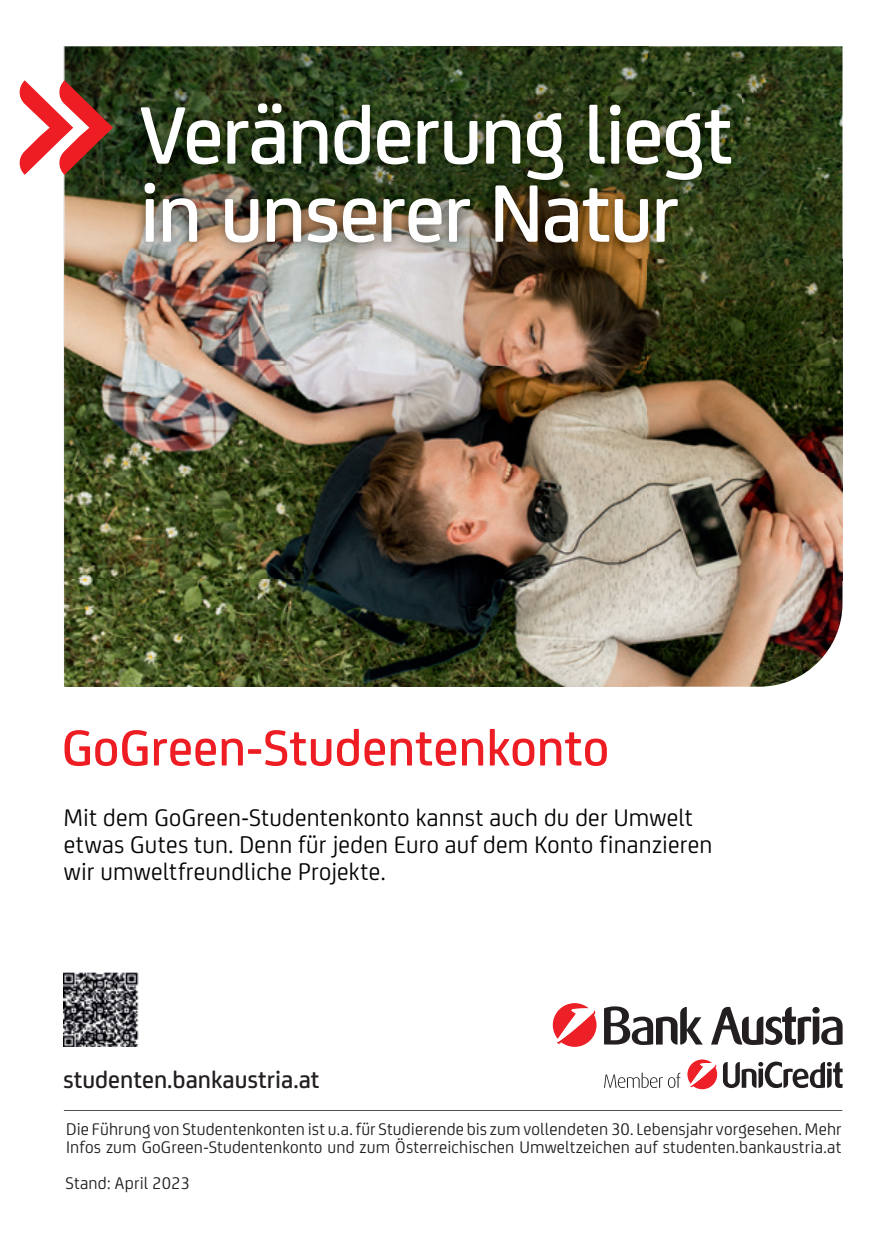
<style>
.page{position:relative;width:885px;height:1234px;background:#fff}
.page>*{position:absolute;margin:0;border:0;box-sizing:border-box;transform-origin:0 0}
.t1{font:500 87px/78px "Uni Credit";letter-spacing:-.02em;color:#fff}
.t2{font:500 54px "Uni Credit";color:#ee1d23}
.t3{font:25.8px/27px "Uni Credit";letter-spacing:.01em;color:#030505}
.t4{font:500 25.8px "Uni Credit";color:#231f20}
.t5{font:18px/18px "Uni Credit";letter-spacing:.01em;color:#231f20}
</style>
<div class="page">
<img style="left:63px;top:972px;width:76px;height:74px">
<svg style="left:604px;top:1072px;width:76px;height:15px"></svg>
<svg style="left:604px;top:1006px;width:98px;height:38px"></svg>
<svg style="left:711px;top:1006px;width:131px;height:38px"></svg>
<svg style="left:552px;top:1003px;width:44px;height:43px"></svg>
<svg style="left:687px;top:1059px;width:155px;height:29px"></svg>
<hr style="left:64px;top:1109px;width:778px;height:1px;background:#4f5152">
<img style="left:64px;top:46px;width:195px;height:640px">
<img style="left:259px;top:46px;width:388px;height:47px">
<img style="left:647px;top:46px;width:195px;height:213px">
<img style="left:259px;top:253px;width:389px;height:6px">
<img style="left:259px;top:259px;width:583px;height:427px">
<img style="left:131px;top:93px;width:610px;height:160px">
<svg style="left:19px;top:80px;width:94px;height:95px"></svg>
<h1 class="t1" style="left:139px;top:90px;width:595px">Veränderung liegt in unserer Natur</h1>
<h2 class="t2" style="left:62px;top:708px;width:549px">GoGreen-Studentenkonto</h2>
<h3 class="t3" style="left:64px;top:801px;width:650px">Mit dem GoGreen-Studentenkonto kannst auch du der Umwelt etwas Gutes tun. Denn für jeden Euro auf dem Konto finanzieren wir umweltfreundliche Projekte.</h3>
<h3 class="t4" style="left:63px;top:1059px;width:258px">studenten.bankaustria.at</h3>
<p class="t5" style="left:66px;top:1118px;width:777px">Die Führung von Studentenkonten ist u.a. für Studierende bis zum vollendeten 30. Lebensjahr vorgesehen. Mehr<br>Infos zum GoGreen-Studentenkonto und zum Österreichischen Umweltzeichen auf studenten.bankaustria.at</p>
<p class="t5" style="left:66px;top:1172px;width:126px">Stand: April 2023</p>
</div>
